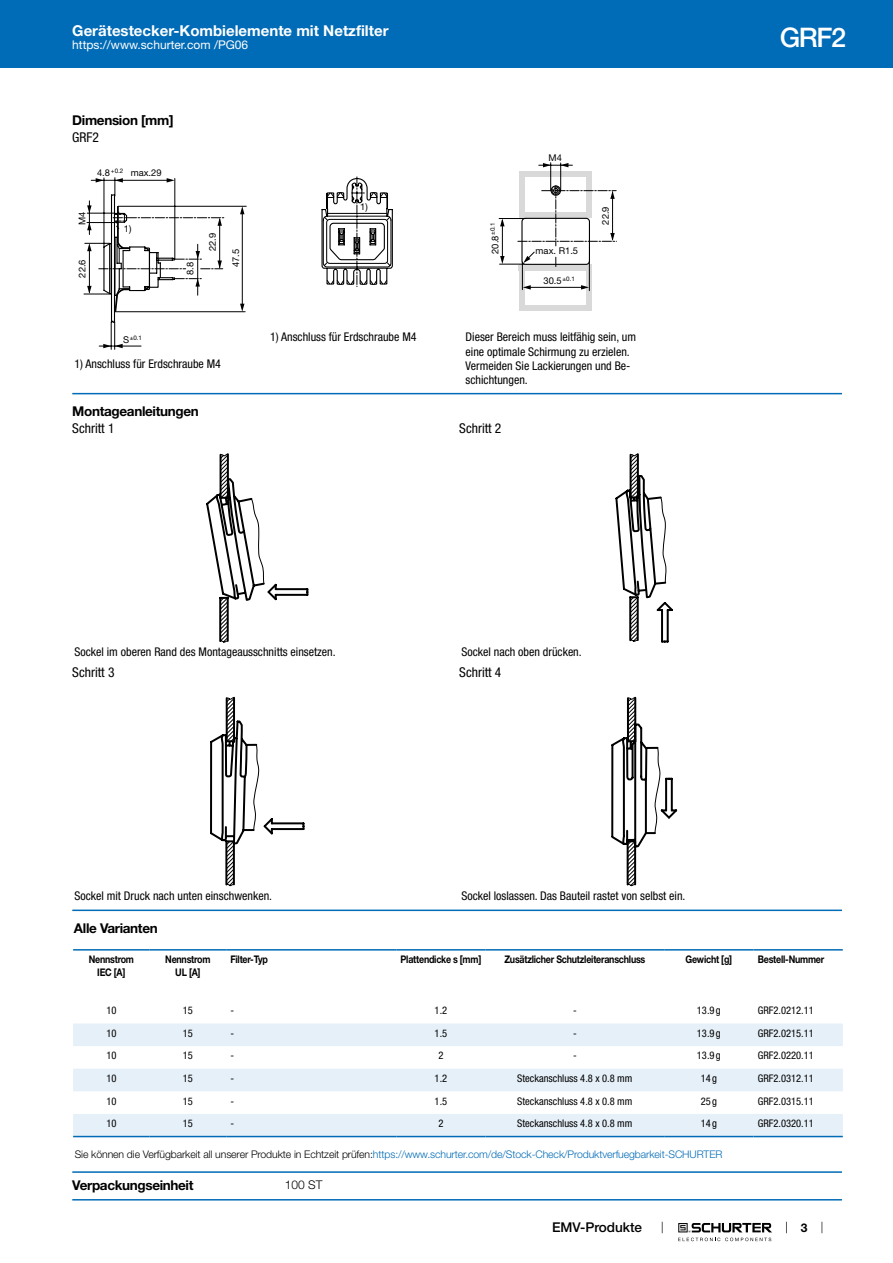
<style>
.page{position:relative;width:893px;height:1263px;background:#fff}
.page>*{position:absolute;margin:0;border:0;box-sizing:border-box;transform-origin:0 0}
.t1{font:500 27px "Helvetica Neue LT";color:#fff}
.t2{font:700 15px "Helvetica Neue LT";color:#fff}
.t3{font:700 13.5px "Helvetica Neue LT";letter-spacing:-.025em;color:#000}
.t4{font:condensed 13.5px "Helvetica Neue LT";color:#000}
.t5{font:500 13.5px "Helvetica Neue LT";color:#000}
.t6{font:condensed 12px/14.4px "Helvetica Neue LT";color:#000}
.t7{font:12px "Helvetica Neue LT";color:#fff}
.t8{font:300 12px "Helvetica Neue LT";color:#000}
.t9{font:700 12px "Helvetica Neue LT";color:#000}
.t10{font:condensed 10.5px "Helvetica Neue LT";color:#000}
.t11{font:300 10.5px "Helvetica Neue LT";letter-spacing:-.01em;color:#006bb6}
.t12{font:700 10.5px/12.6px "Helvetica Neue LT";letter-spacing:-.025em;color:#000;text-align:center;scale:.85 1}
.t13{font:9.3px "Helvetica Neue LT";color:#000}
.t14{font:6.3px "Helvetica Neue LT";color:#000}
.s1{color:#000}
</style>
<div class="page">
<svg style="left:678px;top:1223px;width:94px;height:18px"></svg>
<div style="left:0;top:0;width:893px;height:68px;background:#006bb6"></div>
<svg style="left:84px;top:177px;width:163px;height:173px"></svg>
<svg style="left:321px;top:177px;width:72px;height:110px"></svg>
<div style="left:519px;top:265px;width:6px;height:46px;background:#d9d9d9"></div>
<div style="left:586px;top:265px;width:6px;height:46px;background:#d9d9d9"></div>
<div style="left:519px;top:305px;width:73px;height:6px;background:#d9d9d9"></div>
<svg style="left:499px;top:162px;width:117px;height:129px"></svg>
<hr style="left:72px;top:393px;width:770px;height:1px;background:#006bb6">
<svg style="left:206px;top:453px;width:103px;height:189px"></svg>
<svg style="left:615px;top:453px;width:58px;height:189px"></svg>
<svg style="left:210px;top:697px;width:95px;height:189px"></svg>
<svg style="left:611px;top:697px;width:67px;height:189px"></svg>
<hr style="left:72px;top:909px;width:770px;height:2px;background:#006bb6">
<svg style="left:73px;top:950px;width:770px;height:188px"></svg>
<svg style="left:73px;top:1023px;width:770px;height:113px;fill:#e6f0f8"></svg>
<hr style="left:73px;top:949px;width:77px;height:1px;background:#006bb6">
<hr style="left:150px;top:949px;width:76px;height:1px;background:#006bb6">
<hr style="left:226px;top:949px;width:170px;height:1px;background:#006bb6">
<hr style="left:396px;top:949px;width:90px;height:1px;background:#006bb6">
<hr style="left:486px;top:949px;width:178px;height:1px;background:#006bb6">
<hr style="left:664px;top:949px;width:89px;height:1px;background:#006bb6">
<hr style="left:753px;top:949px;width:90px;height:1px;background:#006bb6">
<hr style="left:73px;top:1136px;width:77px;height:1px;background:#006bb6">
<hr style="left:150px;top:1136px;width:76px;height:1px;background:#006bb6">
<hr style="left:226px;top:1136px;width:170px;height:1px;background:#006bb6">
<hr style="left:396px;top:1136px;width:90px;height:1px;background:#006bb6">
<hr style="left:486px;top:1136px;width:178px;height:1px;background:#006bb6">
<hr style="left:664px;top:1136px;width:89px;height:1px;background:#006bb6">
<hr style="left:753px;top:1136px;width:90px;height:1px;background:#006bb6">
<hr style="left:72px;top:1171px;width:770px;height:2px;background:#006bb6">
<hr style="left:72px;top:1199px;width:770px;height:1px;background:#006bb6">
<p class="t2" style="left:72px;top:21px;width:318px">Gerätestecker-Kombielemente mit Netzfilter</p>
<p class="t7" style="left:72px;top:38px;width:178px">https://www.schurter.com /PG06</p>
<p class="t3" style="left:72px;top:112px;width:103px">Dimension [mm]</p>
<p class="t4" style="left:72px;top:130px;width:28px">GRF2</p>
<p class="t14" style="left:111px;top:167px;width:14px">+0.2</p>
<p class="t13" style="left:97px;top:167px;width:15px">4.8</p>
<p class="t13" style="left:131px;top:167px;width:32px">max.29</p>
<p class="t13" style="left:77px;top:225px;width:15px;rotate:-90deg">M4</p>
<p class="t13" style="left:77px;top:278px;width:20px;rotate:-90deg">22.6</p>
<p class="t13" style="left:124px;top:223px;width:9px">1)</p>
<p class="t13" style="left:185px;top:275px;width:15px;rotate:-90deg">8.8</p>
<p class="t13" style="left:207px;top:251px;width:20px;rotate:-90deg">22.9</p>
<p class="t13" style="left:230px;top:267px;width:20px;rotate:-90deg">47.5</p>
<p class="t14" style="left:130px;top:334px;width:14px">±0.1</p>
<p class="t13" style="left:123px;top:335px;width:8px">S</p>
<p class="t6" style="left:74px;top:356px;width:148px">1) Anschluss für Erdschraube M4</p>
<p class="t3" style="left:72px;top:403px;width:128px">Montageanleitungen</p>
<p class="t4" style="left:72px;top:421px;width:44px">Schritt 1</p>
<p class="t13" style="left:360px;top:201px;width:9px">1)</p>
<p class="t6" style="left:270px;top:330px;width:148px">1) Anschluss für Erdschraube M4</p>
<p class="t14" style="left:489px;top:235px;width:14px;rotate:-90deg">±0.1</p>
<p class="t13" style="left:490px;top:254px;width:20px;rotate:-90deg">20.8</p>
<p class="t13" style="left:549px;top:153px;width:15px">M4</p>
<p class="t13" style="left:536px;top:245px;width:44px">max. R1.5</p>
<p class="t14" style="left:562px;top:275px;width:14px">±0.1</p>
<p class="t13" style="left:543px;top:275px;width:20px">30.5</p>
<p class="t13" style="left:600px;top:225px;width:20px;rotate:-90deg">22.9</p>
<p class="t6" style="left:466px;top:330px;width:172px">Dieser Bereich muss leitfähig sein, um eine optimale Schirmung zu erzielen.<br>Vermeiden Sie Lackierungen und Be&shy;schichtungen.</p>
<p class="t4" style="left:459px;top:421px;width:44px">Schritt 2</p>
<p class="t6" style="left:74px;top:645px;width:263px">Sockel im oberen Rand des Montageausschnitts einsetzen.</p>
<p class="t4" style="left:72px;top:664px;width:44px">Schritt 3</p>
<p class="t6" style="left:461px;top:645px;width:122px">Sockel nach oben drücken.</p>
<p class="t4" style="left:459px;top:664px;width:44px">Schritt 4</p>
<p class="t6" style="left:74px;top:888px;width:199px">Sockel mit Druck nach unten einschwenken.</p>
<p class="t6" style="left:461px;top:888px;width:226px">Sockel loslassen. Das Bauteil rastet von selbst ein.</p>
<h1 class="t1" style="left:780px;top:21px;width:68px">GRF2</h1>
<p class="t3" style="left:74px;top:920px;width:85px">Alle Varianten</p>
<p class="t12" style="left:89px;top:953px;width:55px">Nennstrom<br>IEC [A]</p>
<p class="t12" style="left:165px;top:953px;width:55px">Nennstrom<br>UL [A]</p>
<p class="t12" style="left:230px;top:953px;width:46px">Filter-Typ</p>
<p class="t12" style="left:401px;top:953px;width:97px">Plattendicke s [mm]</p>
<p class="t12" style="left:504px;top:953px;width:167px">Zusätzlicher Schutzleiteranschluss</p>
<p class="t12" style="left:685px;top:953px;width:56px">Gewicht [g]</p>
<p class="t12" style="left:758px;top:953px;width:80px">Bestell-Nummer</p>
<p class="t10" style="left:106px;top:1004px;width:12px">10</p>
<p class="t10" style="left:183px;top:1004px;width:12px">15</p>
<p class="t10" style="left:230px;top:1004px;width:5px">-</p>
<p class="t10" style="left:435px;top:1004px;width:14px">1.2</p>
<p class="t10" style="left:573px;top:1004px;width:5px">-</p>
<p class="t10" style="left:697px;top:1004px;width:25px">13.9 g</p>
<p class="t10" style="left:758px;top:1004px;width:58px">GRF2.0212.11</p>
<p class="t10" style="left:106px;top:1027px;width:12px">10</p>
<p class="t10" style="left:183px;top:1027px;width:12px">15</p>
<p class="t10" style="left:230px;top:1027px;width:5px">-</p>
<p class="t10" style="left:435px;top:1027px;width:14px">1.5</p>
<p class="t10" style="left:573px;top:1027px;width:5px">-</p>
<p class="t10" style="left:697px;top:1027px;width:25px">13.9 g</p>
<p class="t10" style="left:758px;top:1027px;width:58px">GRF2.0215.11</p>
<p class="t10" style="left:106px;top:1050px;width:12px">10</p>
<p class="t10" style="left:183px;top:1050px;width:12px">15</p>
<p class="t10" style="left:230px;top:1050px;width:5px">-</p>
<p class="t10" style="left:438px;top:1050px;width:7px">2</p>
<p class="t10" style="left:573px;top:1050px;width:5px">-</p>
<p class="t10" style="left:697px;top:1050px;width:25px">13.9 g</p>
<p class="t10" style="left:758px;top:1050px;width:58px">GRF2.0220.11</p>
<p class="t10" style="left:106px;top:1072px;width:12px">10</p>
<p class="t10" style="left:183px;top:1072px;width:12px">15</p>
<p class="t10" style="left:230px;top:1072px;width:5px">-</p>
<p class="t10" style="left:435px;top:1072px;width:14px">1.2</p>
<p class="t10" style="left:517px;top:1072px;width:117px">Steckanschluss 4.8 x 0.8 mm</p>
<p class="t10" style="left:701px;top:1072px;width:18px">14g</p>
<p class="t10" style="left:758px;top:1072px;width:58px">GRF2.0312.11</p>
<p class="t10" style="left:106px;top:1095px;width:12px">10</p>
<p class="t10" style="left:183px;top:1095px;width:12px">15</p>
<p class="t10" style="left:230px;top:1095px;width:5px">-</p>
<p class="t10" style="left:435px;top:1095px;width:14px">1.5</p>
<p class="t10" style="left:517px;top:1095px;width:117px">Steckanschluss 4.8 x 0.8 mm</p>
<p class="t10" style="left:701px;top:1095px;width:18px">25g</p>
<p class="t10" style="left:758px;top:1095px;width:58px">GRF2.0315.11</p>
<p class="t10" style="left:106px;top:1117px;width:12px">10</p>
<p class="t10" style="left:183px;top:1117px;width:12px">15</p>
<p class="t10" style="left:230px;top:1117px;width:5px">-</p>
<p class="t10" style="left:438px;top:1117px;width:7px">2</p>
<p class="t10" style="left:517px;top:1117px;width:117px">Steckanschluss 4.8 x 0.8 mm</p>
<p class="t10" style="left:701px;top:1117px;width:18px">14g</p>
<p class="t10" style="left:758px;top:1117px;width:58px">GRF2.0320.11</p>
<p class="t11" style="left:75px;top:1147px;width:649px"><span class="s1">Sie können die Verfügbarkeit all unserer Produkte in Echtzeit prüfen:</span>https://www.schurter.com/de/Stock-Check/Produktverfuegbarkeit-SCHURTER</p>
<p class="t3" style="left:72px;top:1177px;width:123px">Verpackungseinheit</p>
<p class="t8" style="left:285px;top:1178px;width:39px">100 ST</p>
<p class="t5" style="left:552px;top:1219px;width:92px">EMV-Produkte</p>
<p class="t9" style="left:801px;top:1220px;width:8px">3</p>
</div>
